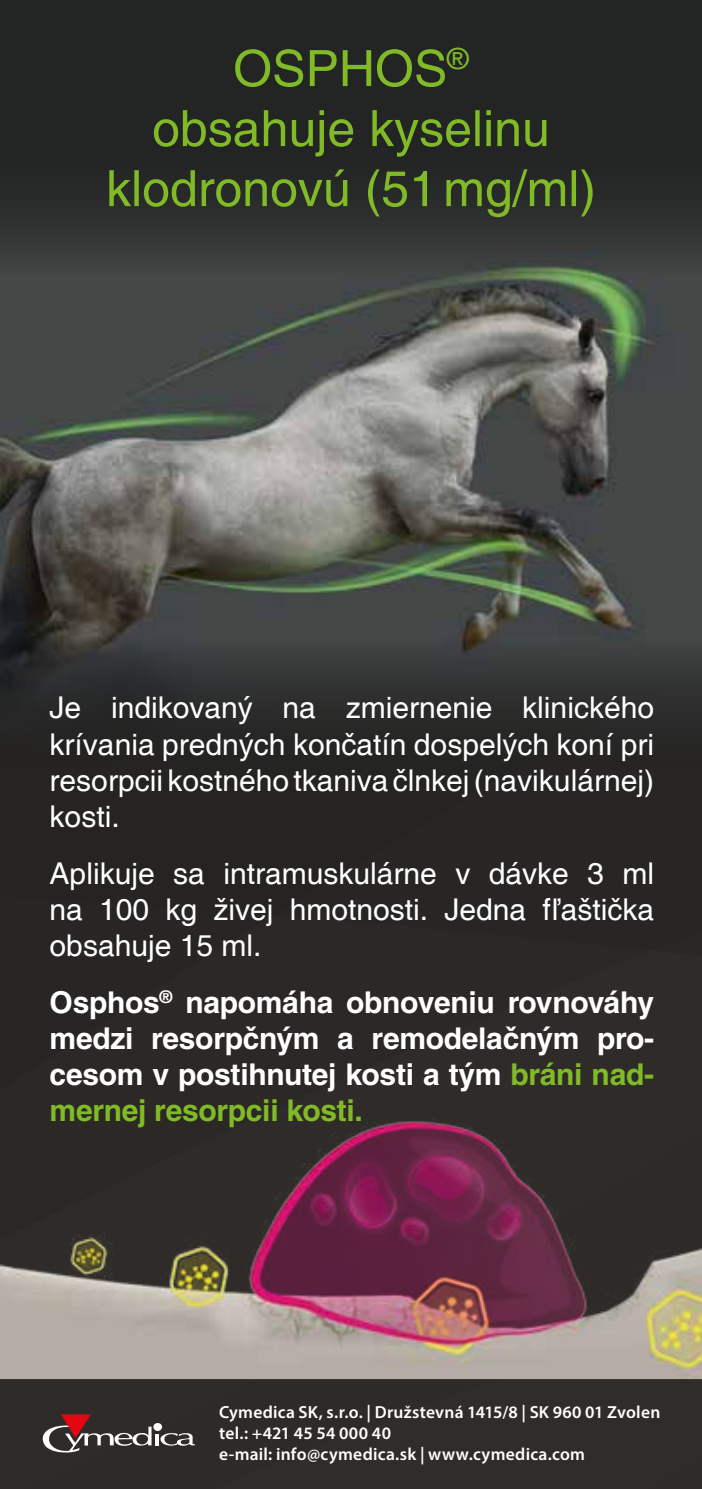
<style>
.page{position:relative;width:702px;height:1489px;background:#fff}
.page>*{position:absolute;margin:0;border:0;box-sizing:border-box;transform-origin:0 0}
.t1{font:50px/60px "Helvetica";color:#80ba27;text-align:center}
.t2{font:30px/36px "Helvetica";color:#fff;text-align:justify}
.t3{font:700 30px/36px "Helvetica CE";letter-spacing:-.01em;color:#fff;text-align:justify}
.t4{font:600 17.5px/21px "Myriad Pro";letter-spacing:.015em;color:#fff}
.s1{color:#80ba27}
</style>
<div class="page">
<div style="left:0;top:0;width:702px;height:1488px;background:#282624"></div>
<img style="left:0;top:135px;width:702px;height:644px">
<svg style="left:43px;top:1414px;width:152px;height:38px;background:#5a4a49"></svg>
<img style="left:0;top:1107px;width:702px;height:271px">
<h1 class="t1" style="left:106px;top:40px;width:491px">OSPHOS<sup>®<br></sup>obsahuje kyselinu klodronovú (51mg/ml)</h1>
<p class="t2" style="left:50px;top:691px;width:606px">Je indikovaný na zmiernenie klinického krívania predných končatín dospelých koní pri resorpcii kostného tkaniva člnkej (navikulárnej) kosti.</p>
<p class="t2" style="left:50px;top:856px;width:606px">Aplikuje sa intramuskulárne v dávke 3 ml na 100 kg živej hmotnosti. Jedna fľaštička obsahuje 15 ml.</p>
<p class="t3" style="left:50px;top:984px;width:606px">Osphos<sup>®</sup> napomáha obnoveniu rovnováhy medzi resorpčným a remodelačným pro&shy;cesom v postihnutej kosti a tým <span class="s1">bráni nad&shy;mernej resorpcii kosti.</span></p>
<p class="t4" style="left:219px;top:1401px;width:442px">Cymedica SK, s.r.o. | Družstevná 1415/8 | SK 960 01 Zvolen tel.: +421 45 54 000 40<br>e-mail: info@cymedica.sk | www.cymedica.com</p>
</div>
